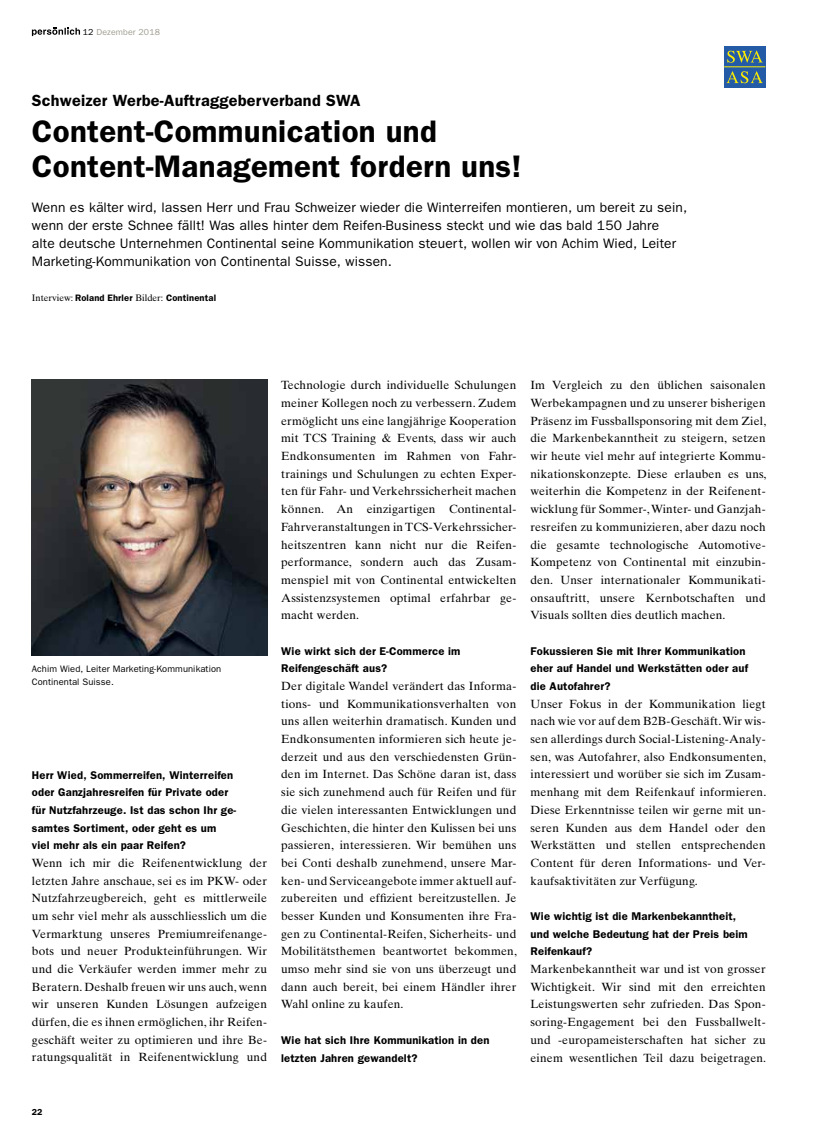
<style>
.page{position:relative;width:833px;height:1134px;background:#fff}
.page>*{position:absolute;margin:0;border:0;box-sizing:border-box;transform-origin:0 0}
.t1{font:600 31.25px/35.4px "Franklin Gothic";letter-spacing:.01em;color:#000}
.t2{font:600 16.25px "Franklin Gothic";letter-spacing:.015em;color:#000}
.t3{font:13.75px/17.6px "Franklin Gothic";letter-spacing:.01em;color:#000}
.t4{font:11.88px/17.6px "Times Ten";letter-spacing:.015em;color:#000;text-align:justify}
.t5{font:600 11.25px/17.6px "Franklin Gothic";letter-spacing:.015em;color:#000}
.t6{font:9.38px/12.5px "Franklin Gothic";letter-spacing:.01em;color:#000}
.t7{font:600 9.38px "Franklin Gothic";letter-spacing:.015em;color:#000}
.t8{font:8.75px "Franklin Gothic";letter-spacing:.015em;color:#9e9d90}
.t9{font:600 8.75px "Franklin Gothic";color:#000}
.s1{color:#000}
.s2{font-family:"Times Ten";font-weight:400}
</style>
<div class="page">
<svg style="left:32px;top:28px;width:48px;height:8px"></svg>
<div style="left:724px;top:46px;width:41px;height:41px;background:#245ba7"></div>
<svg style="left:727px;top:51px;width:36px;height:12px"></svg>
<svg style="left:726px;top:71px;width:37px;height:12px"></svg>
<hr style="left:724px;top:66px;width:41px;height:1px;background:#ffed00">
<img style="left:32px;top:379px;width:235px;height:277px">
<p class="t8" style="left:83px;top:27px;width:79px"><span class="s1">12</span> Dezember 2018</p>
<h2 class="t2" style="left:32px;top:91px;width:330px">Schweizer Werbe-Auftraggeberverband SWA</h2>
<h1 class="t1" style="left:32px;top:113px;width:491px">Content-Communication und<br>Content-Management fordern uns!</h1>
<p class="t3" style="left:32px;top:199px;width:657px">Wenn es kälter wird, lassen Herr und Frau Schweizer wieder die Winterreifen montieren, um bereit zu sein, wenn der erste Schnee fällt! Was alles hinter dem Reifen-Business steckt und wie das bald 150 Jahre<br>alte deutsche Unternehmen Continental seine Kommunikation steuert, wollen wir von Achim Wied, Leiter Marketing-Kommunikation von Continental Suisse, wissen.</p>
<p class="t7" style="left:32px;top:292px;width:186px"><span class="s2">Interview:</span> Roland Ehrler <span class="s2">Bilder:</span> Continental</p>
<p class="t6" style="left:32px;top:663px;width:191px">Achim Wied, Leiter Marketing-Kommunikation<br>Continental Suisse.</p>
<p class="t5" style="left:32px;top:766px;width:206px">Herr Wied, Sommerreifen, Winterreifen oder Ganzjahresreifen für Private oder für Nutzfahrzeuge. Ist das schon Ihr ge&shy;samtes Sortiment, oder geht es um viel mehr als ein paar Reifen?</p>
<p class="t4" style="left:32px;top:854px;width:237px">Wenn ich mir die Reifenentwicklung der letzten Jahre anschaue, sei es im PKW- oder Nutzfahrzeugbereich, geht es mittlerweile um sehr viel mehr als ausschliesslich um die Vermarktung unseres Premiumreifenange&shy;bots und neuer Produkteinführungen. Wir und die Verkäufer werden immer mehr zu Beratern. Deshalb freuen wir uns auch, wenn wir unseren Kunden Lösungen aufzeigen dürfen, die es ihnen ermöglichen, ihr Reifen&shy;geschäft weiter zu optimieren und ihre Be&shy;ratungsqualität in Reifenentwicklung und</p>
<p class="t4" style="left:281px;top:376px;width:237px">Technologie durch individuelle Schulungen meiner Kollegen noch zu verbessern. Zudem ermöglicht uns eine langjährige Kooperation mit TCS Training &amp; Events, dass wir auch Endkonsumenten im Rahmen von Fahr&shy;trainings und Schulungen zu echten Exper&shy;ten für Fahr- und Verkehrssicherheit machen können. An einzigartigen Continental-Fahrveranstaltungen in TCS-Verkehrssicher&shy;heitszentren kann nicht nur die Reifen&shy;performance, sondern auch das Zusam&shy;menspiel mit von Continental entwickelten Assistenzsystemen optimal erfahrbar ge&shy;macht werden.</p>
<p class="t5" style="left:281px;top:642px;width:181px">Wie wirkt sich der E-Commerce im<br>Reifengeschäft aus?</p>
<p class="t4" style="left:281px;top:677px;width:237px">Der digitale Wandel verändert das Informa&shy;tions- und Kommunikationsverhalten von uns allen weiterhin dramatisch. Kunden und Endkonsumenten informieren sich heute je&shy;derzeit und aus den verschiedensten Grün&shy;den im Internet. Das Schöne daran ist, dass sie sich zunehmend auch für Reifen und für die vielen interessanten Entwicklungen und Geschichten, die hinter den Kulissen bei uns passieren, interessieren. Wir bemühen uns bei Conti deshalb zunehmend, unsere Mar&shy;ken- und Serviceangebote immer aktuell auf&shy;zubereiten und effizient bereitzustellen. Je besser Kunden und Konsumenten ihre Fra&shy;gen zu Continental-Reifen, Sicherheits- und Mobilitätsthemen beantwortet bekommen, umso mehr sind sie von uns überzeugt und dann auch bereit, bei einem Händler ihrer Wahl online zu kaufen.</p>
<p class="t5" style="left:281px;top:1031px;width:210px">Wie hat sich Ihre Kommunikation in den letzten Jahren gewandelt?</p>
<p class="t4" style="left:530px;top:376px;width:237px">Im Vergleich zu den üblichen saisonalen Werbekampagnen und zu unserer bisherigen Präsenz im Fussballsponsoring mit dem Ziel, die Markenbekanntheit zu steigern, setzen wir heute viel mehr auf integrierte Kommu&shy;nikationskonzepte. Diese erlauben es uns, weiterhin die Kompetenz in der Reifenent&shy;wicklung für Sommer-, Winter- und Ganzjah&shy;resreifen zu kommunizieren, aber dazu noch die gesamte technologische Automotive-Kompetenz von Continental mit einzubin&shy;den. Unser internationaler Kommunikati&shy;onsauftritt, unsere Kernbotschaften und Visuals sollten dies deutlich machen.</p>
<p class="t5" style="left:530px;top:642px;width:219px">Fokussieren Sie mit Ihrer Kommunikation eher auf Handel und Werkstätten oder auf die Autofahrer?</p>
<p class="t4" style="left:530px;top:695px;width:237px">Unser Fokus in der Kommunikation liegt nach wie vor auf dem B2B-Geschäft. Wir wis&shy;sen allerdings durch Social-Listening-Analy&shy;sen, was Autofahrer, also Endkonsumenten, interessiert und worüber sie sich im Zusam&shy;menhang mit dem Reifenkauf informieren.<br>Diese Erkenntnisse teilen wir gerne mit un&shy;seren Kunden aus dem Handel oder den Werkstätten und stellen entsprechenden Content für deren Informations- und Ver&shy;kaufsaktivitäten zur Verfügung.</p>
<p class="t5" style="left:530px;top:907px;width:219px">Wie wichtig ist die Markenbekanntheit, und welche Bedeutung hat der Preis beim<br>Reifenkauf?</p>
<p class="t4" style="left:530px;top:960px;width:237px">Markenbekanntheit war und ist von grosser Wichtigkeit. Wir sind mit den erreichten Leistungswerten sehr zufrieden. Das Spon&shy;soring-Engagement bei den Fussballwelt&shy;und -europameisterschaften hat sicher zu einem wesentlichen Teil dazu beigetragen.</p>
<p class="t9" style="left:32px;top:1106px;width:12px">22</p>
</div>
